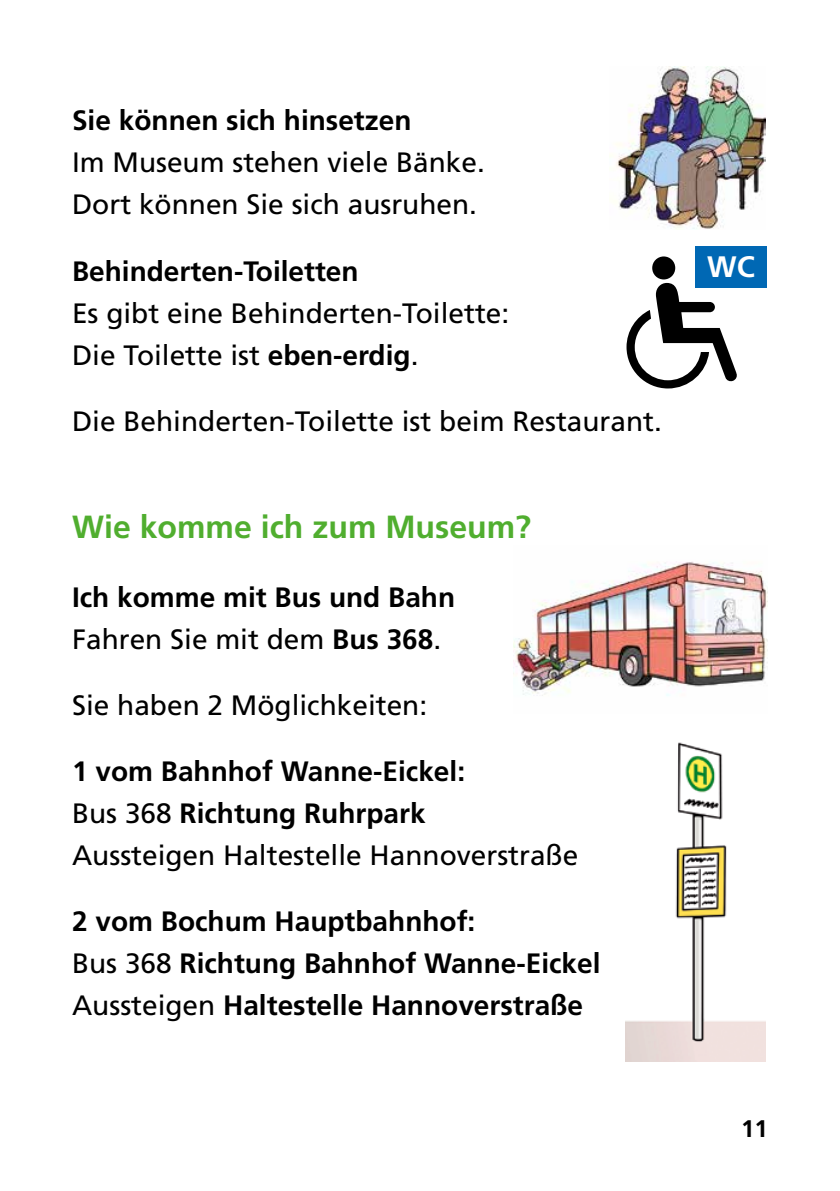
<style>
.page{position:relative;width:840px;height:1191px;background:#fff}
.page>*{position:absolute;margin:0;border:0;box-sizing:border-box;transform-origin:0 0}
.t1{font:700 32px "Frutiger LT";color:#50ae2f}
.t2{font:700 29.6px "Frutiger LT";color:#fff}
.t3{font:28px/42px "Frutiger LT";color:#000}
.t4{font:700 28px/42px "Frutiger LT";color:#000}
.t5{font:700 24px "Frutiger LT";color:#000}
.s1{font-weight:700}
.s2{font-weight:400}
</style>
<div class="page">
<img style="left:513px;top:561px;width:254px;height:135px">
<img style="left:616px;top:66px;width:149px;height:163px">
<img style="left:625px;top:742px;width:140px;height:319px">
<div style="left:651px;top:256px;width:23px;height:23px;background:#000;border-radius:50%"></div>
<svg style="left:626px;top:283px;width:111px;height:105px"></svg>
<div style="left:695px;top:246px;width:71px;height:42px;background:#0068b4"></div>
<p class="t4" style="left:72px;top:100px;width:341px">Sie können sich hinsetzen</p>
<p class="t3" style="left:72px;top:142px;width:414px">Im Museum stehen viele Bänke.<br>Dort können Sie sich ausruhen.</p>
<p class="t4" style="left:72px;top:250px;width:288px">Behinderten-Toiletten</p>
<p class="t3" style="left:72px;top:292px;width:438px">Es gibt eine Behinderten-Toilette:<br>Die Toilette ist <span class="s1">eben-erdig</span>.</p>
<p class="t3" style="left:72px;top:400px;width:591px">Die Behinderten-Toilette ist beim Restaurant.</p>
<p class="t1" style="left:72px;top:508px;width:460px">Wie komme ich zum Museum?</p>
<p class="t4" style="left:72px;top:576px;width:384px">Ich komme mit Bus und Bahn<br><span class="s2">Fahren Sie mit dem</span> Bus 368<span class="s2">.</span></p>
<p class="t3" style="left:72px;top:684px;width:356px">Sie haben 2 Möglichkeiten:</p>
<p class="t3" style="left:72px;top:750px;width:507px"><span class="s1">1 vom Bahnhof Wanne-Eickel:<br></span>Bus 368 <span class="s1">Richtung Ruhrpark<br></span>Aussteigen Haltestelle Hannoverstraße</p>
<p class="t4" style="left:72px;top:900px;width:529px">2 vom Bochum Hauptbahnhof:<br><span class="s2">Bus 368</span> Richtung Bahnhof Wanne-Eickel<br><span class="s2">Aussteigen</span> Haltestelle Hannoverstraße</p>
<p class="t2" style="left:706px;top:249px;width:49px">WC</p>
<p class="t5" style="left:740px;top:1114px;width:28px">11</p>
</div>
